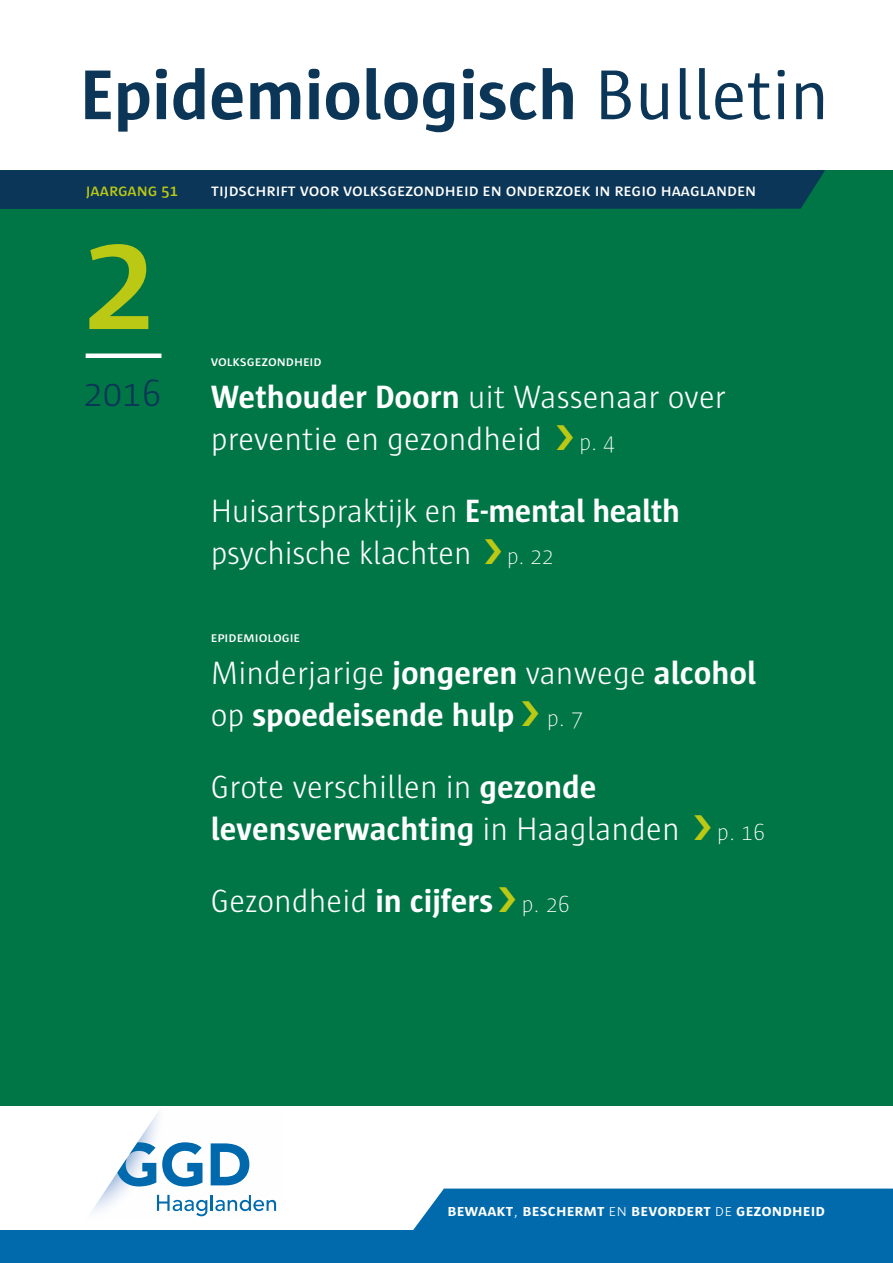
<style>
.page{position:relative;width:893px;height:1263px;background:#fff}
.page>*{position:absolute;margin:0;border:0;box-sizing:border-box;transform-origin:0 0}
.t1{font:600 147px "Sun";color:#bbc914}
.t2{font:700 72px "Sun";color:#0c3657}
.t3{font:300 39px "Sun";color:#0c3657}
.t4{font:300 33px/42px "Sun";color:#fff}
.t5{font:700 33px/42px "Sun";color:#fff}
.t6{font:600 16.5px "Sun SC";color:#fff}
.t7{font:600 16.5px "Sun SC";color:#bbc914}
.t8{font:700 15.75px "Sun SC";letter-spacing:.01em;color:#fff}
.t9{font:600 13.5px "Sun SC";color:#fff}
.s1{font-weight:400}
.s2{font-family:"Sun"}
.s3{font-weight:700}
.s4{font-weight:200;font-size:24px}
.s5{font-weight:300}
</style>
<div class="page">
<div style="left:0;top:170px;width:893px;height:936px;background:#007647"></div>
<svg style="left:92px;top:1112px;width:185px;height:105px"></svg>
<div style="left:413px;top:1188px;width:480px;height:42px;background:#006aad"></div>
<div style="left:86px;top:353px;width:75px;height:5px;background:#fff"></div>
<div style="left:0;top:1230px;width:893px;height:33px;background:#006aad"></div>
<div style="left:0;top:170px;width:825px;height:39px;background:#0c3657"></div>
<h2 class="t2" style="left:80px;top:55px;width:751px">Epidemiologisch <span class="s1">Bulletin</span></h2>
<p class="t7" style="left:86px;top:181px;width:94px">jaargang <span class="s2">51</span></p>
<p class="t6" style="left:211px;top:181px;width:546px">tijdschrift voor volksgezondheid en onderzoek in regio haaglanden</p>
<h1 class="t1" style="left:82px;top:200px;width:75px">2</h1>
<p class="t3" style="left:83px;top:372px;width:79px">2016</p>
<p class="t9" style="left:211px;top:354px;width:112px">volksgezondheid</p>
<p class="t4" style="left:211px;top:376px;width:517px"><span class="s3">Wethouder Doorn</span> uit Wassenaar over preventie en gezondheid <span class="s4">p. 4</span></p>
<p class="t4" style="left:211px;top:490px;width:471px">Huisartspraktijk en <span class="s3">E-mental health </span>psychische klachten <span class="s4">p. 22</span></p>
<p class="t9" style="left:211px;top:630px;width:91px">epidemiologie</p>
<p class="t5" style="left:211px;top:652px;width:547px"><span class="s5">Minderjarige</span> jongeren <span class="s5">vanwege</span> alcohol <span class="s5">op</span> spoedeisende hulp <span class="s4">p. 7</span></p>
<p class="t4" style="left:211px;top:766px;width:556px">Grote verschillen in <span class="s3">gezonde levensverwachting</span> in Haaglanden <span class="s4">p. 16</span></p>
<p class="t4" style="left:211px;top:880px;width:360px">Gezondheid <span class="s3">in cijfers</span> <span class="s4">p. 26</span></p>
<p class="t8" style="left:447px;top:1202px;width:379px">bewaakt<span class="s5">,</span> beschermt <span class="s5">en</span> bevordert <span class="s5">de</span> gezondheid</p>
</div>
